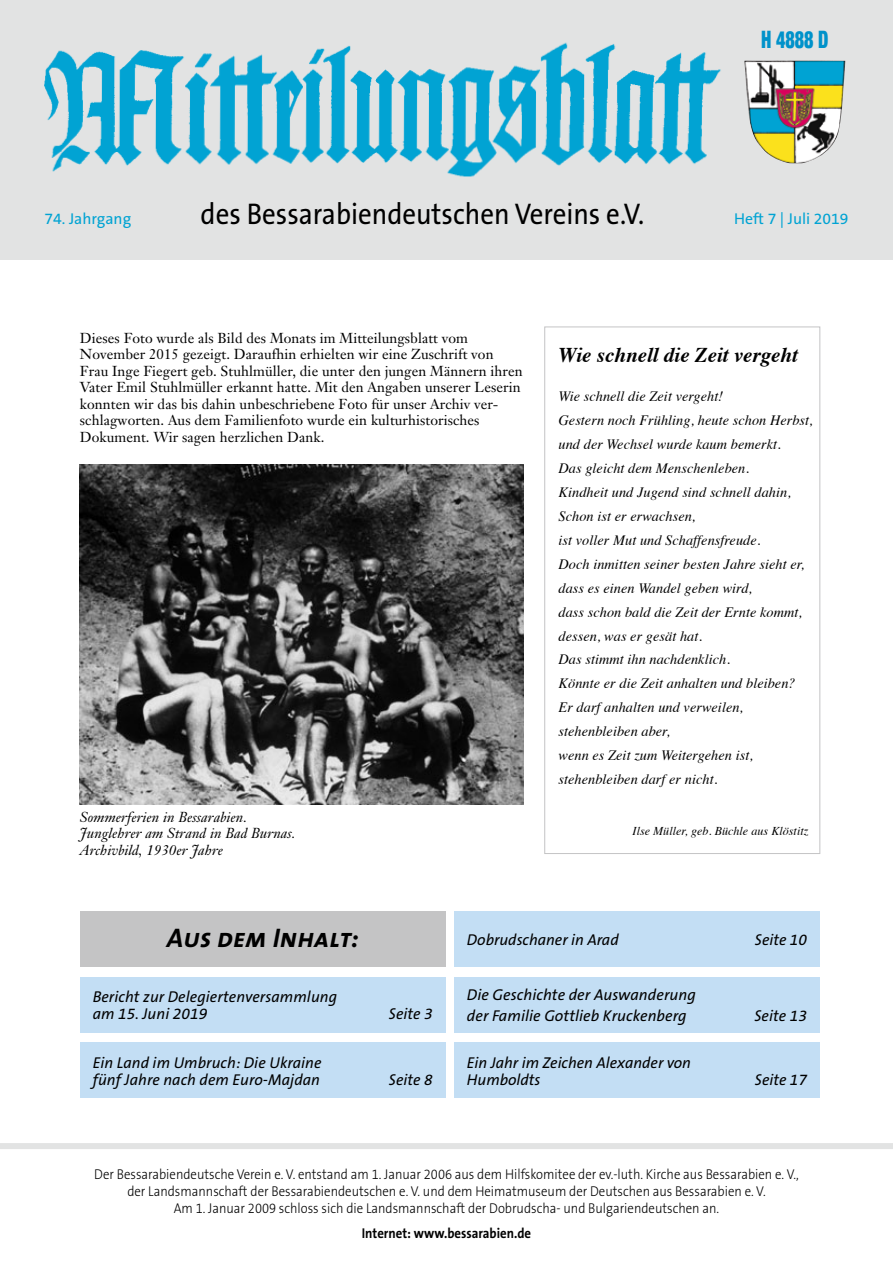
<style>
.page{position:relative;width:893px;height:1263px;background:#fff}
.page>*{position:absolute;margin:0;border:0;box-sizing:border-box;transform-origin:0 0}
.t1{font:30px "The Sans B5 Plain";color:#000;scale:.9 1}
.t2{font:italic 27px "The Sans Bold Caps";color:#000}
.t3{font:900 condensed 24px "Helvetica Neue";color:#0092ca;scale:.75 1}
.t4{font:italic 700 21px "Times";color:#000}
.t5{font:italic 15.75px/17.2px "The Sans B5 Plain";letter-spacing:.005em;color:#000}
.t6{font:15.75px "The Sans B5 Plain";color:#00a3d3}
.t7{font:italic 14.25px/23.9px "Times";letter-spacing:.005em;color:#000}
.t8{font:14.25px/16.5px "Janson Text";letter-spacing:.005em;color:#000}
.t9{font:300 14.25px/17.1px "The Sans B3";color:#000;text-align:center;scale:.9 1}
.t10{font:italic 14.25px/16.5px "Janson Text";letter-spacing:.005em;color:#000}
.t11{font:700 14.25px "The Sans B7";color:#000;scale:.9 1}
.t12{font:italic 12px "Times";letter-spacing:.005em;color:#000}
</style>
<div class="page">
<div style="left:544px;top:327px;width:276px;height:527px;border:1px solid #c4c4c5"></div>
<div style="left:0;top:0;width:893px;height:260px;background:#e2e3e3"></div>
<img style="left:44px;top:42px;width:677px;height:135px">
<img style="left:744px;top:60px;width:101px;height:103px">
<div style="left:0;top:1143px;width:893px;height:6px;background:#e2e3e3"></div>
<div style="left:80px;top:911px;width:366px;height:55px;background:#c4c4c5"></div>
<div style="left:454px;top:1043px;width:366px;height:55px;background:#c3def4"></div>
<div style="left:80px;top:1043px;width:366px;height:55px;background:#c3def4"></div>
<div style="left:80px;top:977px;width:366px;height:55px;background:#c3def4"></div>
<div style="left:454px;top:911px;width:366px;height:55px;background:#c3def4"></div>
<div style="left:454px;top:977px;width:366px;height:55px;background:#c3def4"></div>
<img style="left:80px;top:464px;width:443px;height:341px">
<h3 class="t3" style="left:761px;top:19px;width:91px">H 4888 D</h3>
<p class="t6" style="left:45px;top:211px;width:88px">74. Jahrgang</p>
<h1 class="t1" style="left:201px;top:198px;width:495px">des Bessarabiendeutschen Vereins e.V.</h1>
<p class="t6" style="left:734px;top:211px;width:116px">Heft 7 | Juli 2019</p>
<p class="t8" style="left:80px;top:329px;width:444px">Dieses Foto wurde als Bild des Monats im Mitteilungsblatt vom November 2015 gezeigt. Daraufhin erhielten wir eine Zuschrift von Frau Inge Fiegert geb. Stuhlmüller, die unter den jungen Männern ihren Vater Emil Stuhlmüller erkannt hatte. Mit den Angaben unserer Leserin konnten wir das bis dahin unbeschriebene Foto für unser Archiv ver&shy;schlagworten. Aus dem Familienfoto wurde ein kulturhistorisches Dokument. Wir sagen herzlichen Dank.</p>
<p class="t10" style="left:80px;top:808px;width:217px">Sommerferien in Bessarabien.<br>Junglehrer am Strand in Bad Burnas.<br>Archivbild, 1930er Jahre</p>
<h3 class="t4" style="left:559px;top:335px;width:241px">Wie schnell die Zeit vergeht</h3>
<p class="t7" style="left:559px;top:384px;width:256px">Wie schnell die Zeit vergeht!<br>Gestern noch Frühling, heute schon Herbst, und der Wechsel wurde kaum bemerkt.<br>Das gleicht dem Menschenleben.<br>Kindheit und Jugend sind schnell dahin, Schon ist er erwachsen,<br>ist voller Mut und Schaffensfreude.<br>Doch inmitten seiner besten Jahre sieht er, dass es einen Wandel geben wird,<br>dass schon bald die Zeit der Ernte kommt, dessen, was er gesät hat.<br>Das stimmt ihn nachdenklich.<br>Könnte er die Zeit anhalten und bleiben?<br>Er darf anhalten und verweilen, stehenbleiben aber,<br>wenn es Zeit zum Weitergehen ist, stehenbleiben darf er nicht.</p>
<p class="t12" style="left:633px;top:821px;width:177px">Ilse Müller, geb. Büchle aus Klöstitz</p>
<h2 class="t2" style="left:167px;top:915px;width:193px">Aus dem Inhalt:</h2>
<p class="t5" style="left:467px;top:931px;width:153px">Dobrudschaner in Arad</p>
<p class="t5" style="left:755px;top:931px;width:54px">Seite 10</p>
<p class="t5" style="left:93px;top:988px;width:246px">Bericht zur Delegiertenversammlung am 15. Juni 2019</p>
<p class="t5" style="left:389px;top:1006px;width:46px">Seite 3</p>
<p class="t5" style="left:467px;top:985px;width:231px;line-height:20.2px">Die Geschichte der Auswanderung der Familie Gottlieb Kruckenberg</p>
<p class="t5" style="left:754px;top:1007px;width:54px">Seite 13</p>
<p class="t5" style="left:93px;top:1054px;width:230px">Ein Land im Umbruch: Die Ukraine fünf Jahre nach dem Euro-Majdan</p>
<p class="t5" style="left:389px;top:1071px;width:46px">Seite 8</p>
<p class="t5" style="left:467px;top:1054px;width:226px">Ein Jahr im Zeichen Alexander von<br>Humboldts</p>
<p class="t5" style="left:755px;top:1071px;width:54px">Seite 17</p>
<p class="t9" style="left:94px;top:1166px;width:784px">Der Bessarabiendeutsche Verein e. V. entstand am 1. Januar 2006 aus dem Hilfskomitee der ev.-luth. Kirche aus Bessarabien e. V., der Landsmannschaft der Bessarabiendeutschen e. V. und dem Heimatmuseum der Deutschen aus Bessarabien e. V.<br>Am 1. Januar 2009 schloss sich die Landsmannschaft der Dobrudscha- und Bulgariendeutschen an.</p>
<p class="t11" style="left:362px;top:1225px;width:190px">Internet: www.bessarabien.de</p>
</div>
